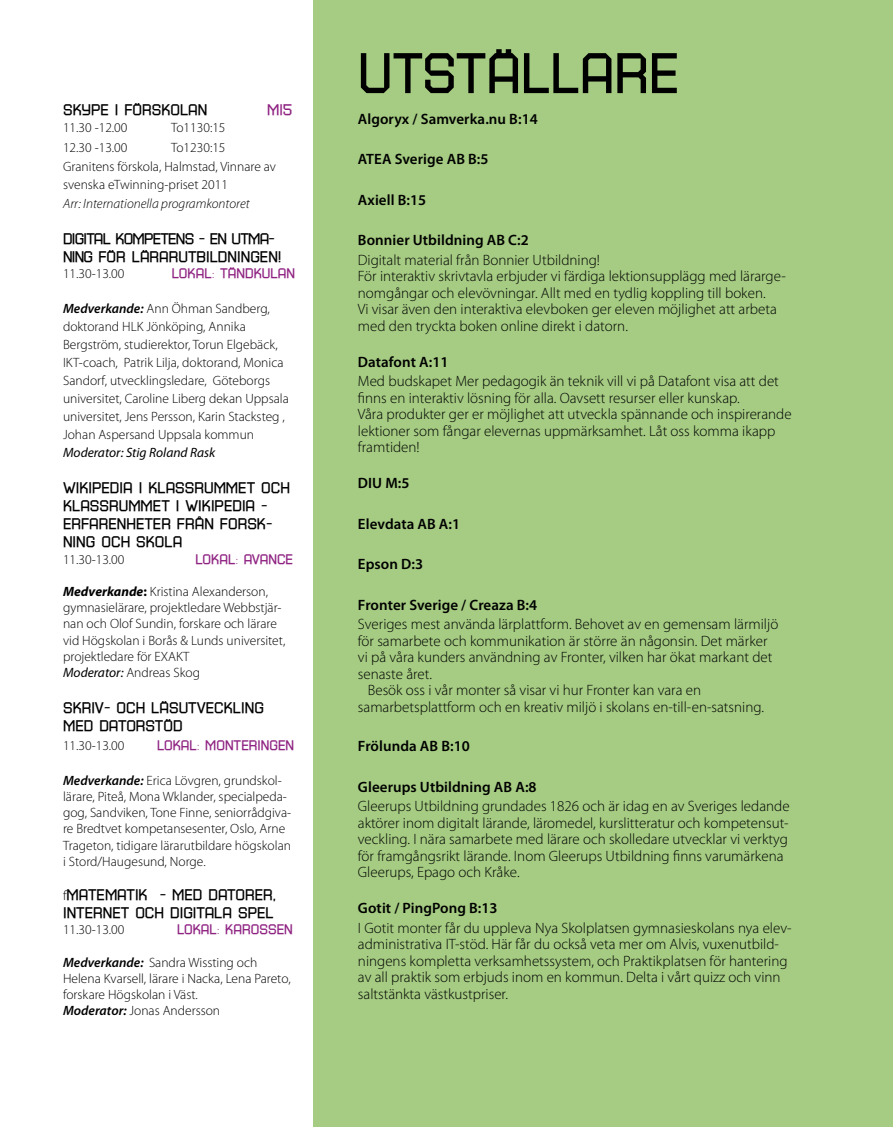
<style>
.page{position:relative;width:893px;height:1127px;background:#fff}
.page>*{position:absolute;margin:0;border:0;box-sizing:border-box;transform-origin:0 0}
.t1{font:54px "Square 45";color:#000}
.t2{font:300 15px/16.5px "Myriad Pro";color:#000}
.t3{font:15px "Square 45";color:#000}
.t4{font:600 15px "Myriad Pro";letter-spacing:.005em;color:#000}
.t5{font:15px "Square 45";color:#8f2382}
.t6{font:300 13.5px/16.2px "Myriad Pro";color:#000}
.t7{font:13.5px "Square 45";color:#8f2382}
.t8{font:italic 300 13.5px "Myriad Pro";color:#000}
.t9{font:italic 13.5px "Myriad Pro";color:#000}
.s1{font-weight:600;font-style:italic}
.s2{font-weight:700;font-style:italic}
.s3{font-weight:700}
.s4{font-weight:400;font-style:italic}
.s5{font-family:"Myriad Pro";font-weight:300;font-size:13.5px}
</style>
<div class="page">
<div style="left:313px;top:0;width:580px;height:1127px;background:#a5cc82"></div>
<p class="t3" style="left:63px;top:101px;width:72px">SKYPE I FÖRSK</p>
<p class="t3" style="left:171px;top:101px;width:38px">OLAN</p>
<p class="t5" style="left:267px;top:101px;width:27px">M15</p>
<p class="t6" style="left:63px;top:119px;width:66px">11.30 -12.00</p>
<p class="t6" style="left:171px;top:119px;width:56px">To1130:15</p>
<p class="t6" style="left:63px;top:139px;width:66px">12.30 -13.00</p>
<p class="t6" style="left:63px;top:138px;width:214px;line-height:18.8px;text-indent:108px">To1230:15<br>Granitens förskola, Halmstad, Vinnare av svenska eTwinning-priset 2011</p>
<p class="t8" style="left:63px;top:196px;width:188px">Arr: Internationella programkontoret</p>
<p class="t3" style="left:63px;top:229px;width:28px">DIGITAL</p>
<p class="t3" style="left:115px;top:229px;width:38px">KOMPETE</p>
<p class="t3" style="left:176px;top:229px;width:101px">NS - EN UTMA-</p>
<p class="t3" style="left:63px;top:247px;width:45px">NING FÖR</p>
<p class="t3" style="left:132px;top:247px;width:11px">LÄRARUT</p>
<p class="t3" style="left:197px;top:247px;width:87px">BILDNINGEN!</p>
<p class="t6" style="left:63px;top:266px;width:63px">11.30-13.00</p>
<p class="t7" style="left:172px;top:265px;width:123px">LOKAL: TÄNDKULAN</p>
<p class="t6" style="left:63px;top:299px;width:227px;line-height:18px"><span class="s1">Medverkande:</span> Ann Öhman Sandberg, doktorand HLK Jönköping, Annika Bergström, studierektor, Torun Elgebäck, IKT-coach, Patrik Lilja, doktorand, Monica Sandorf, utvecklingsledare, Göteborgs universitet, Caroline Liberg dekan Uppsala universitet, Jens Persson, Karin Stacksteg , Johan Aspersand Uppsala kommun</p>
<p class="t9" style="left:63px;top:444px;width:154px">Moderator: Stig Roland Rask</p>
<p class="t3" style="left:63px;top:479px;width:9px">WIKIPE</p>
<p class="t3" style="left:110px;top:479px;width:49px">DIA IKLASSRU</p>
<p class="t3" style="left:214px;top:479px;width:78px">MMET OCH</p>
<p class="t3" style="left:63px;top:497px;width:11px">KLASSRU</p>
<p class="t3" style="left:128px;top:497px;width:66px">MMET I WIKIPE</p>
<p class="t3" style="left:232px;top:497px;width:37px">DIA -</p>
<p class="t3" style="left:63px;top:515px;width:10px">ERFARE</p>
<p class="t3" style="left:117px;top:515px;width:29px">NHETER</p>
<p class="t3" style="left:177px;top:515px;width:71px">FRÅN FORSK</p>
<p class="t3" style="left:266px;top:515px;width:8px">-</p>
<p class="t3" style="left:63px;top:533px;width:111px">NING OCH SKOLA</p>
<p class="t6" style="left:63px;top:551px;width:63px">11.30-13.00</p>
<p class="t7" style="left:195px;top:550px;width:99px">LOKAL: AVANCE</p>
<p class="t6" style="left:63px;top:583px;width:224px"><span class="s2">Medverkande</span><span class="s3">:</span> Kristina Alexanderson, gymnasielärare, projektledare Webbstjär&shy;nan och Olof Sundin, forskare och lärare vid Högskolan i Borås &amp; Lunds universitet, projektledare för EXAKT<br><span class="s4">Moderator:</span> Andreas Skog</p>
<p class="t3" style="left:63px;top:698px;width:19px">SKRIV</p>
<p class="t3" style="left:104px;top:698px;width:58px">- OCH LÄSUTVE</p>
<p class="t3" style="left:214px;top:698px;width:51px">CKLING</p>
<p class="t3" style="left:63px;top:716px;width:83px">MED DATORSTÖ</p>
<p class="t3" style="left:173px;top:716px;width:11px">D</p>
<p class="t6" style="left:63px;top:737px;width:63px">11.30-13.00</p>
<p class="t7" style="left:157px;top:736px;width:59px">LOKAL: MON</p>
<p class="t7" style="left:234px;top:736px;width:61px">TERINGEN</p>
<p class="t6" style="left:63px;top:772px;width:230px"><span class="s1">Medverkande:</span> Erica Lövgren, grundskol&shy;lärare, Piteå, Mona Wklander, specialpeda&shy;gog, Sandviken, Tone Finne, seniorrådgiva&shy;re Bredtvet kompetansesenter, Oslo, Arne Trageton, tidigare lärarutbildare högskolan i Stord/Haugesund, Norge.</p>
<p class="t3" style="left:63px;top:885px;width:14px"><span class="s5">f</span>MATE</p>
<p class="t3" style="left:105px;top:885px;width:21px">MATIK</p>
<p class="t3" style="left:160px;top:885px;width:96px">- MED DATORER</p>
<p class="t3" style="left:273px;top:885px;width:5px">,</p>
<p class="t3" style="left:63px;top:903px;width:139px">INTERNET OCH DIGITALA</p>
<p class="t3" style="left:238px;top:903px;width:10px">SPEL</p>
<p class="t6" style="left:63px;top:921px;width:63px">11.30-13.00</p>
<p class="t7" style="left:177px;top:921px;width:116px">LOKAL: KAROSSEN</p>
<p class="t6" style="left:63px;top:954px;width:229px"><span class="s1">Medverkande:</span> Sandra Wissting och Helena Kvarsell, lärare i Nacka, Lena Pareto, forskare Högskolan i Väst.<br><span class="s1">Moderator:</span> Jonas Andersson</p>
<h1 class="t1" style="left:358px;top:39px;width:323px">UTSTÄLLARE</h1>
<p class="t4" style="left:358px;top:109px;width:181px">Algoryx / Samverka.nu B:14</p>
<p class="t4" style="left:358px;top:149px;width:132px">ATEA Sverige AB B:5</p>
<p class="t4" style="left:358px;top:190px;width:70px">Axiell B:15</p>
<p class="t4" style="left:358px;top:230px;width:172px">Bonnier Utbildning AB C:2</p>
<p class="t2" style="left:358px;top:251px;width:429px">Digitalt material från Bonnier Utbildning!<br>För interaktiv skrivtavla erbjuder vi färdiga lektionsupplägg med lärarge&shy;nomgångar och elevövningar. Allt med en tydlig koppling till boken.<br>Vi visar även den interaktiva elevboken ger eleven möjlighet att arbeta med den tryckta boken online direkt i datorn.</p>
<p class="t4" style="left:358px;top:352px;width:92px">Datafont A:11</p>
<p class="t2" style="left:358px;top:373px;width:435px">Med budskapet Mer pedagogik än teknik vill vi på Datafont visa att det finns en interaktiv lösning för alla. Oavsett resurser eller kunskap.<br>Våra produkter ger er möjlighet att utveckla spännande och inspirerande lektioner som fångar elevernas uppmärksamhet. Låt oss komma ikapp framtiden!</p>
<p class="t4" style="left:358px;top:473px;width:53px">DIU M:5</p>
<p class="t4" style="left:358px;top:514px;width:104px">Elevdata AB A:1</p>
<p class="t4" style="left:358px;top:554px;width:67px">Epson D:3</p>
<p class="t4" style="left:358px;top:595px;width:181px">Fronter Sverige / Creaza B:4</p>
<p class="t2" style="left:358px;top:616px;width:422px">Sveriges mest använda lärplattform. Behovet av en gemensam lärmiljö</p>
<p class="t2" style="left:358px;top:632px;width:411px">för samarbete och kommunikation är större än någonsin. Det märker</p>
<p class="t2" style="left:358px;top:649px;width:416px">vi på våra kunders användning av Fronter, vilken har ökat markant det</p>
<p class="t2" style="left:358px;top:665px;width:76px">senaste året.</p>
<p class="t2" style="left:368px;top:682px;width:335px">Besök oss i vår monter så visar vi hur Fronter kan vara en</p>
<p class="t2" style="left:358px;top:698px;width:407px">samarbetsplattform och en kreativ miljö i skolans en-till-en-satsning.</p>
<p class="t4" style="left:358px;top:737px;width:113px">Frölunda AB B:10</p>
<p class="t4" style="left:358px;top:777px;width:180px">Gleerups Utbildning AB A:8</p>
<p class="t2" style="left:358px;top:798px;width:433px">Gleerups Utbildning grundades 1826 och är idag en av Sveriges ledande aktörer inom digitalt lärande, läromedel, kurslitteratur och kompetensut&shy;veckling. I nära samarbete med lärare och skolledare utvecklar vi verktyg för framgångsrikt lärande. Inom Gleerups Utbildning finns varumärkena Gleerups, Epago och Kråke.</p>
<p class="t4" style="left:358px;top:899px;width:141px">Gotit / PingPong B:13</p>
<p class="t2" style="left:358px;top:919px;width:435px">I Gotit monter får du uppleva Nya Skolplatsen gymnasieskolans nya elev&shy;administrativa IT-stöd. Här får du också veta mer om Alvis, vuxenutbild&shy;ningens kompletta verksamhetssystem, och Praktikplatsen för hantering av all praktik som erbjuds inom en kommun. Delta i vårt quizz och vinn saltstänkta västkustpriser.</p>
</div>
